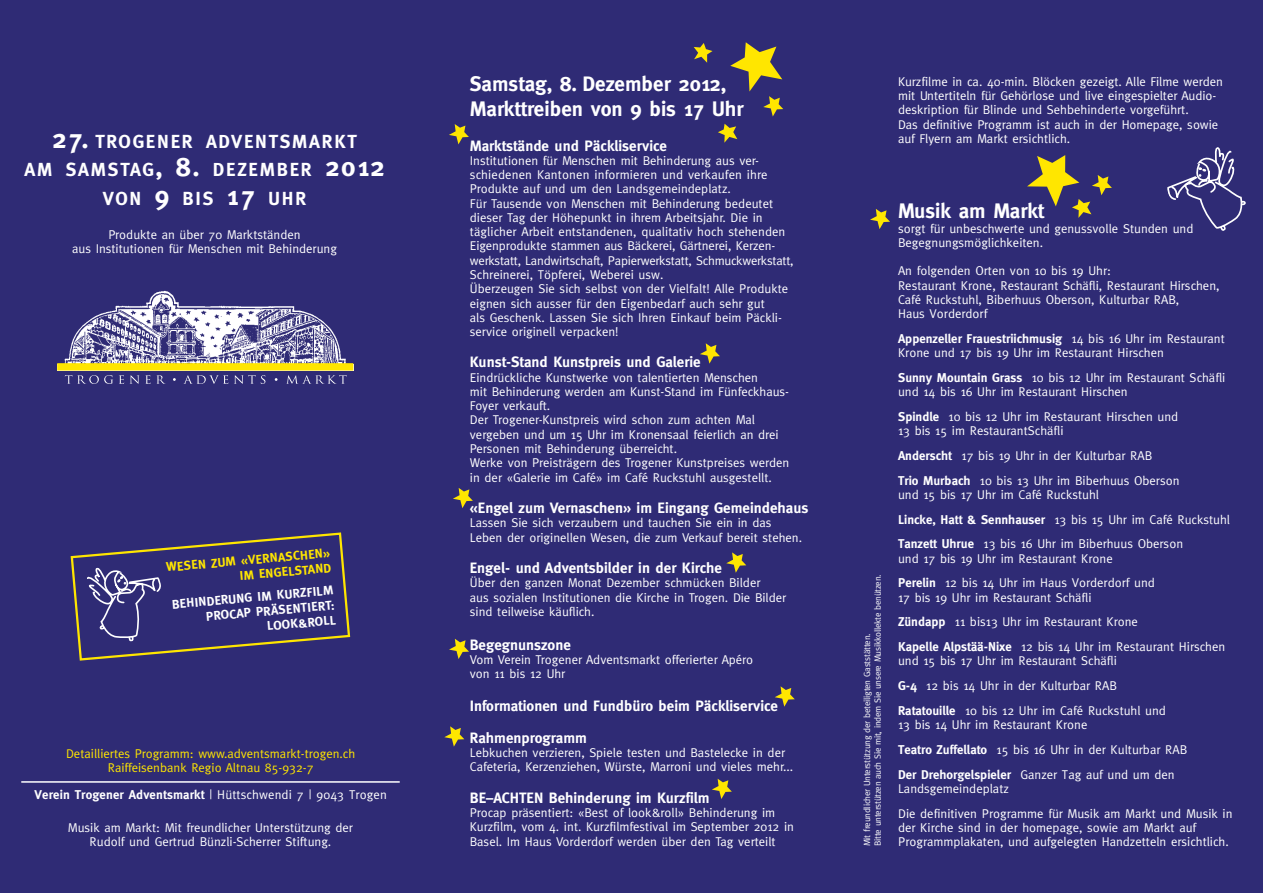
<style>
.page{position:relative;width:1263px;height:893px;background:#2f2b75}
.page>*{position:absolute;margin:0;border:0;box-sizing:border-box;transform-origin:0 0}
.t1{font:700 21px/25.2px "Meta";color:#fff}
.t2{font:700 18.9px/28.5px "Meta";letter-spacing:.095em;color:#fff;text-align:center}
.t3{font:700 15px/31.5px "Meta";color:#fff}
.t4{font:12.75px/14.2px "Meta";color:#fff}
.t5{font:700 12.75px/15px "Meta";letter-spacing:.01em;color:#fff;text-align:right}
.t6{font:12.75px/14.2px "Meta";color:#ffe600;text-align:center}
.t7{font:700 12.75px "Meta";color:#ffe600}
.t8{font:9px/10.5px "Meta";letter-spacing:-.03em;color:#fff}
.s1{font-size:27px}
.s2{font-weight:400}
.s3{font-weight:700}
</style>
<div class="page">
<img style="left:64px;top:290px;width:282px;height:73px">
<svg style="left:57px;top:363px;width:296px;height:21px"></svg>
<hr style="left:21px;top:781px;width:379px;height:2px;background:#fff">
<svg style="left:453px;top:488px;width:20px;height:20px"></svg>
<svg style="left:700px;top:343px;width:20px;height:21px"></svg>
<svg style="left:449px;top:124px;width:20px;height:20px"></svg>
<svg style="left:694px;top:43px;width:18px;height:20px"></svg>
<svg style="left:718px;top:124px;width:19px;height:19px"></svg>
<svg style="left:730px;top:42px;width:53px;height:75px"></svg>
<svg style="left:870px;top:209px;width:20px;height:20px"></svg>
<svg style="left:1027px;top:155px;width:85px;height:63px"></svg>
<svg style="left:775px;top:686px;width:20px;height:21px"></svg>
<svg style="left:1167px;top:147px;width:79px;height:84px"></svg>
<svg style="left:726px;top:552px;width:20px;height:21px"></svg>
<svg style="left:444px;top:726px;width:20px;height:21px"></svg>
<svg style="left:449px;top:639px;width:20px;height:20px"></svg>
<svg style="left:712px;top:779px;width:20px;height:20px"></svg>
<svg style="left:70px;top:532px;width:281px;height:129px"></svg>
<h1 class="t1" style="left:470px;top:71px;width:275px">Samstag, 8. Dezember 2012,<br>Markttreiben von 9 bis 17 Uhr</h1>
<p class="t3" style="left:470px;top:130px;width:199px">Marktstände und Päckliservice</p>
<p class="t4" style="left:470px;top:153px;width:325px">Institutionen für Menschen mit Behinderung aus ver&shy;schiedenen Kantonen informieren und verkaufen ihre Produkte auf und um den Landsgemeindeplatz.<br>Für Tausende von Menschen mit Behinderung bedeutet dieser Tag der Höhepunkt in ihrem Arbeitsjahr. Die in täglicher Arbeit entstandenen, qualitativ hoch stehenden Eigenprodukte stammen aus Bäckerei, Gärtnerei, Kerzen&shy;werkstatt, Landwirtschaft, Papierwerkstatt, Schmuckwerkstatt, Schreinerei, Töpferei, Weberei usw.<br>Überzeugen Sie sich selbst von der Vielfalt! Alle Produkte eignen sich ausser für den Eigenbedarf auch sehr gut<br>als Geschenk. Lassen Sie sich Ihren Einkauf beim Päckli&shy;service originell verpacken!</p>
<p class="t3" style="left:470px;top:346px;width:232px">Kunst-Stand Kunstpreis und Galerie</p>
<p class="t4" style="left:470px;top:370px;width:321px">Eindrückliche Kunstwerke von talentierten Menschen<br>mit Behinderung werden am Kunst-Stand im Fünfeckhaus-Foyer verkauft.<br>Der Trogener-Kunstpreis wird schon zum achten Mal vergeben und um 15 Uhr im Kronensaal feierlich an drei Personen mit Behinderung überreicht.<br>Werke von Preisträgern des Trogener Kunstpreises werden in der «Galerie im Café» im Café Ruckstuhl ausgestellt.</p>
<p class="t3" style="left:470px;top:492px;width:340px">«Engel zum Vernaschen» im Eingang Gemeindehaus</p>
<p class="t4" style="left:470px;top:515px;width:334px">Lassen Sie sich verzaubern und tauchen Sie ein in das<br>Leben der originellen Wesen, die zum Verkauf bereit stehen.</p>
<p class="t3" style="left:470px;top:552px;width:254px">Engel- und Adventsbilder in der Kirche</p>
<p class="t4" style="left:470px;top:575px;width:318px">Über den ganzen Monat Dezember schmücken Bilder<br>aus sozialen Institutionen die Kirche in Trogen. Die Bilder sind teilweise käuflich.</p>
<p class="t3" style="left:470px;top:628px;width:102px">Begegnunszone</p>
<p class="t4" style="left:470px;top:652px;width:285px">Vom Verein Trogener Adventsmarkt offerierter Apéro von 11 bis 12 Uhr</p>
<p class="t3" style="left:470px;top:690px;width:310px">Informationen und Fundbüro beim Päckliservice<br>Rahmenprogramm</p>
<p class="t4" style="left:470px;top:745px;width:325px">Lebkuchen verzieren, Spiele testen und Bastelecke in der<br>Cafeteria, Kerzenziehen, Würste, Marroni und vieles mehr...</p>
<p class="t3" style="left:470px;top:782px;width:241px">BE–ACHTEN Behinderung im Kurzfilm</p>
<p class="t4" style="left:470px;top:805px;width:326px">Procap präsentiert: «Best of look&amp;roll» Behinderung im<br>Kurzfilm, vom 4. int. Kurzfilmfestival im September 2012 in<br>Basel. Im Haus Vorderdorf werden über den Tag verteilt</p>
<h2 class="t2" style="left:25px;top:127px;width:361px"><span class="s1">27.</span> TROGENER ADVENTSMARKT<br>AM SAMSTAG<span class="s1">, 8.</span> DEZEMBER <span class="s1">2012<br></span>VON <span class="s1">9</span> BIS <span class="s1">17</span> UHR</h2>
<p class="t4" style="left:72px;top:227px;width:266px;text-align:center">Produkte an über 70 Marktständen<br>aus Institutionen für Menschen mit Behinderung</p>
<p class="t7" style="left:240px;top:553px;width:23px;rotate:-5deg">«Vernaschen</p>
<p class="t7" style="left:239px;top:568px;width:35px;rotate:-5deg">im Engelstand</p>
<p class="t5" style="left:171px;top:597px;width:163px;rotate:-5deg">BEHINDERUNG IM KURZFILM<br>PROCAP PRÄSENTIERT:<br>LOOK&amp;ROLL</p>
<p class="t8" style="left:862px;top:846px;width:273px;rotate:-90deg">Mit freundlicher Unterstützung der beteiligten Gaststätten.<br>Bitte unterstützen auch Sie mit, indem Sie unsere Musikkollekte benützen.</p>
<p class="t7" style="left:165px;top:560px;width:19px;rotate:-5deg">Wesen</p>
<p class="t6" style="left:66px;top:746px;width:291px">Detailliertes Programm: www.adventsmarkt-trogen.ch<br>Raiffeisenbank Regio Altnau 85-932-7</p>
<p class="t5" style="left:35px;top:787px;width:354px">Verein Trogener Adventsmarkt <span class="s2">| Hüttschwendi 7 | 9043 Trogen</span></p>
<p class="t4" style="left:68px;top:820px;width:287px;text-align:center">Musik am Markt: Mit freundlicher Unterstützung der<br>Rudolf und Gertrud Bünzli-Scherrer Stiftung.</p>
<p class="t4" style="left:898px;top:74px;width:326px">Kurzfilme in ca. 40-min. Blöcken gezeigt. Alle Filme werden mit Untertiteln für Gehörlose und live eingespielter Audio&shy;deskription für Blinde und Sehbehinderte vorgeführt.<br>Das definitive Programm ist auch in der Homepage, sowie auf Flyern am Markt ersichtlich.</p>
<h1 class="t1" style="left:898px;top:198px;width:148px">Musik am Markt</h1>
<p class="t4" style="left:898px;top:221px;width:297px">sorgt für unbeschwerte und genussvolle Stunden und<br>Begegnungsmöglichkeiten.</p>
<p class="t4" style="left:898px;top:264px;width:323px">An folgenden Orten von 10 bis 19 Uhr:<br>Restaurant Krone, Restaurant Schäfli, Restaurant Hirschen, Café Ruckstuhl, Biberhuus Oberson, Kulturbar RAB,<br>Haus Vorderdorf</p>
<p class="t4" style="left:898px;top:331px;width:328px"><span class="s3">Appenzeller Frauestriichmusig</span> 14 bis 16 Uhr im Restaurant<br>Krone und 17 bis 19 Uhr im Restaurant Hirschen</p>
<p class="t4" style="left:898px;top:370px;width:329px"><span class="s3">Sunny Mountain Grass</span> 10 bis 12 Uhr im Restaurant Schäfli und 14 bis 16 Uhr im Restaurant Hirschen</p>
<p class="t4" style="left:898px;top:409px;width:282px"><span class="s3">Spindle</span> 10 bis 12 Uhr im Restaurant Hirschen und<br>13 bis 15 im RestaurantSchäfli</p>
<p class="t4" style="left:898px;top:443px;width:283px;line-height:24.8px"><span class="s3">Anderscht</span> 17 bis 19 Uhr in der Kulturbar RAB<br><span class="s3">Trio Murbach</span> 10 bis 13 Uhr im Biberhuus Oberson</p>
<p class="t4" style="left:898px;top:482px;width:333px;line-height:24.8px">und 15 bis 17 Uhr im Café Ruckstuhl<br><span class="s3">Lincke, Hatt &amp; Sennhauser</span> 13 bis 15 Uhr im Café Ruckstuhl<br><span class="s3">Tanzett Uhrue</span> 13 bis 16 Uhr im Biberhuus Oberson</p>
<p class="t4" style="left:898px;top:546px;width:258px;line-height:24.8px">und 17 bis 19 Uhr im Restaurant Krone<br><span class="s3">Perelin</span> 12 bis 14 Uhr im Haus Vorderdorf und</p>
<p class="t4" style="left:898px;top:585px;width:329px;line-height:24.8px">17 bis 19 Uhr im Restaurant Schäfli<br><span class="s3">Zündapp</span> 11 bis13 Uhr im Restaurant Krone<br><span class="s3">Kapelle Alpstää-Nixe</span> 12 bis 14 Uhr im Restaurant Hirschen</p>
<p class="t4" style="left:898px;top:648px;width:269px;line-height:24.8px">und 15 bis 17 Uhr im Restaurant Schäfli<br><span class="s3">G-4</span> 12 bis 14 Uhr in der Kulturbar RAB<br><span class="s3">Ratatouille</span> 10 bis 12 Uhr im Café Ruckstuhl und</p>
<p class="t4" style="left:898px;top:712px;width:291px;line-height:24.8px">13 bis 14 Uhr im Restaurant Krone<br><span class="s3">Teatro Zuffellato</span> 15 bis 16 Uhr in der Kulturbar RAB<br><span class="s3">Der Drehorgelspieler</span> Ganzer Tag auf und um den</p>
<p class="t4" style="left:898px;top:776px;width:336px;line-height:24.8px">Landsgemeindeplatz<br>Die definitiven Programme für Musik am Markt und Musik in</p>
<p class="t4" style="left:898px;top:820px;width:332px">der Kirche sind in der homepage, sowie am Markt auf<br>Programmplakaten, und aufgelegten Handzetteln ersichtlich.</p>
</div>
